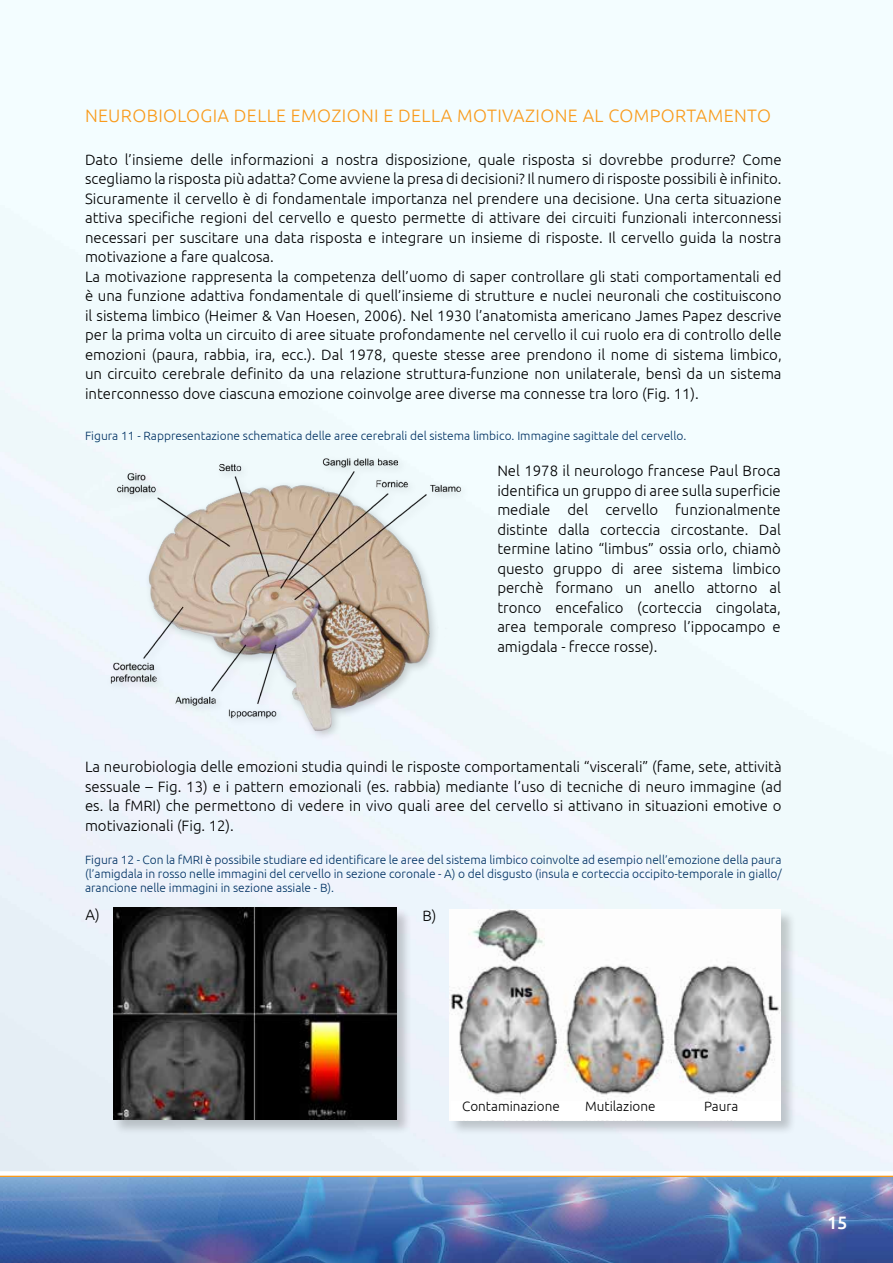
<style>
.page{position:relative;width:893px;height:1263px;background:#fff}
.page>*{position:absolute;margin:0;border:0;box-sizing:border-box;transform-origin:0 0}
.t1{font:300 18px "Ubuntu";color:#f99b1c}
.t2{font:500 18px "Ubuntu";color:#fff}
.t3{font:300 15px/19.5px "Ubuntu";color:#000;text-align:justify}
.t4{font:300 13.5px "Ubuntu";color:#000}
.t5{font:300 12px/14.4px "Ubuntu";color:#003163;text-align:justify}
</style>
<div class="page">
<svg style="left:0;top:1171px;width:893px;height:5px"></svg>
<svg style="left:0;top:1176px;width:893px;height:2px;background:#b89f77"></svg>
<img style="left:0;top:1178px;width:893px;height:85px">
<img style="left:97px;top:445px;width:378px;height:298px">
<div style="left:113px;top:907px;width:299px;height:228px;background:#000;opacity:.2"></div>
<img style="left:113px;top:908px;width:284px;height:211px">
<div style="left:449px;top:909px;width:347px;height:226px;background:#000;opacity:.2"></div>
<img style="left:449px;top:909px;width:332px;height:211px">
<div style="left:451px;top:1101px;width:120px;height:18px;background:#fff"></div>
<div style="left:561px;top:1101px;width:119px;height:18px;background:#fff"></div>
<div style="left:661px;top:1101px;width:120px;height:18px;background:#fff"></div>
<p class="t1" style="left:85px;top:105px;width:25px">Neurobiologia</p>
<p class="t1" style="left:234px;top:105px;width:11px">delle</p>
<p class="t1" style="left:291px;top:105px;width:12px">emozioni</p>
<p class="t1" style="left:383px;top:105px;width:27px">e della</p>
<p class="t1" style="left:457px;top:105px;width:12px">motivazione</p>
<p class="t1" style="left:583px;top:105px;width:40px">al comportamento</p>
<p class="t3" style="left:85px;top:149px;width:698px;text-align:left">Dato l’insieme delle informazioni a nostra disposizione, quale risposta si dovrebbe produrre? Come scegliamo la risposta più adatta? Come avviene la presa di decisioni? Il numero di risposte possibili è infinito.<br>Sicuramente il cervello è di fondamentale importanza nel prendere una decisione. Una certa situazione attiva specifiche regioni del cervello e questo permette di attivare dei circuiti funzionali interconnessi necessari per suscitare una data risposta e integrare un insieme di risposte. Il cervello guida la nostra motivazione a fare qualcosa.<br>La motivazione rappresenta la competenza dell’uomo di saper controllare gli stati comportamentali ed è una funzione adattiva fondamentale di quell’insieme di strutture e nuclei neuronali che costituiscono il sistema limbico (Heimer &amp; Van Hoesen, 2006). Nel 1930 l’anatomista americano James Papez descrive per la prima volta un circuito di aree situate profondamente nel cervello il cui ruolo era di controllo delle emozioni (paura, rabbia, ira, ecc.). Dal 1978, queste stesse aree prendono il nome di sistema limbico, un circuito cerebrale definito da una relazione struttura-funzione non unilaterale, bensì da un sistema interconnesso dove ciascuna emozione coinvolge aree diverse ma connesse tra loro (Fig. 11).</p>
<p class="t5" style="left:85px;top:428px;width:603px">Figura 11 - Rappresentazione schematica delle aree cerebrali del sistema limbico. Immagine sagittale del cervello.</p>
<p class="t3" style="left:497px;top:461px;width:285px">Nel 1978 il neurologo francese Paul Broca identifica un gruppo di aree sulla superficie mediale del cervello funzionalmente distinte dalla corteccia circostante. Dal termine latino “limbus” ossia orlo, chiamò questo gruppo di aree sistema limbico perchè formano un anello attorno al tronco encefalico (corteccia cingolata, area temporale compreso l’ippocampo e amigdala - frecce rosse).</p>
<p class="t3" style="left:85px;top:757px;width:698px">La neurobiologia delle emozioni studia quindi le risposte comportamentali “viscerali” (fame, sete, attività sessuale – Fig. 13) e i pattern emozionali (es. rabbia) mediante l’uso di tecniche di neuro immagine (ad es. la fMRI) che permettono di vedere in vivo quali aree del cervello si attivano in situazioni emotive o motivazionali (Fig. 12).</p>
<p class="t5" style="left:85px;top:852px;width:698px">Figura 12 - Con la fMRI è possibile studiare ed identificare le aree del sistema limbico coinvolte ad esempio nell’emozione della paura (l’amigdala in rosso nelle immagini del cervello in sezione coronale - A) o del disgusto (insula e corteccia occipito-temporale in giallo/ arancione nelle immagini in sezione assiale - B).</p>
<p class="t3" style="left:86px;top:904px;width:16px">A)</p>
<p class="t3" style="left:423px;top:906px;width:15px">B)</p>
<p class="t4" style="left:462px;top:1098px;width:99px">Contaminazione</p>
<p class="t4" style="left:585px;top:1098px;width:72px">Mutilazione</p>
<p class="t4" style="left:704px;top:1098px;width:36px">Paura</p>
<p class="t2" style="left:827px;top:1211px;width:22px">15</p>
</div>
